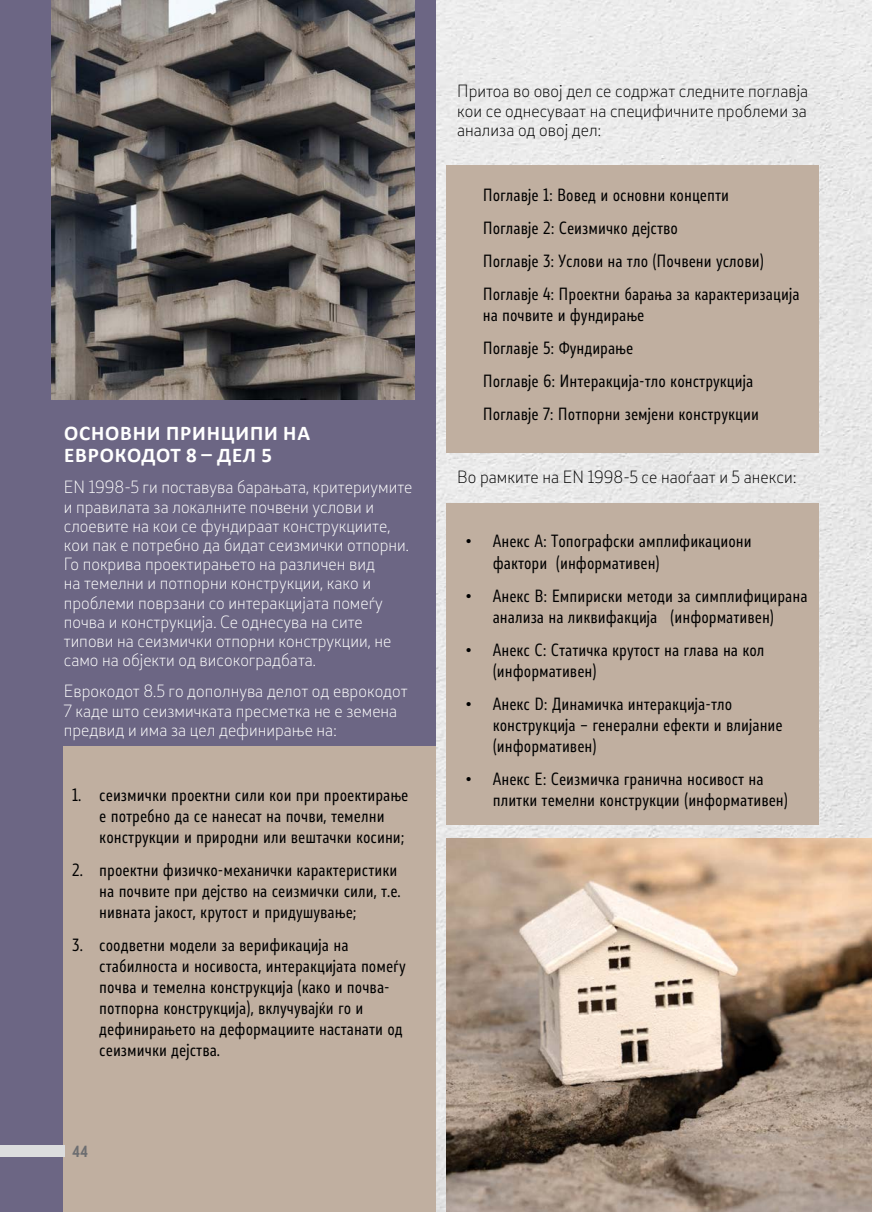
<style>
.page{position:relative;width:872px;height:1212px;background:#fff}
.page>*{position:absolute;margin:0;border:0;box-sizing:border-box;transform-origin:0 0}
.podnaslov{font:700 21px/22.6px "Calibri";letter-spacing:.04em;color:#fff}
.buletlist{font:16.5px/21px "Stobi Sans Cn";color:#000}
.telo{font:300 16.5px/19.2px "Stobi Sans";color:#fff}
.telo-2{font:300 16.5px/19.2px "Stobi Sans";color:#000;text-align:justify}
.t1{font:700 15px "Skola Sans Cn";color:#6d6e71}
.s1{font-family:"Arial"}
</style>
<div class="page">
<img style="left:436px;top:0;width:436px;height:1212px">
<div style="left:0;top:0;width:435px;height:1212px;background:#6c6684"></div>
<div style="left:64px;top:746px;width:372px;height:466px;background:#c0afa0"></div>
<div style="left:446px;top:166px;width:373px;height:287px;background:#c0afa0"></div>
<div style="left:446px;top:504px;width:373px;height:321px;background:#c0afa0"></div>
<img style="left:446px;top:839px;width:426px;height:373px">
<img style="left:51px;top:0;width:364px;height:400px">
<div style="left:0;top:1145px;width:64px;height:12px;background:#dcddde"></div>
<p class="podnaslov" style="left:64px;top:421px;width:247px">ОСНОВНИ ПРИНЦИПИ НА<br>ЕВРОКОДОТ 8 – ДЕЛ 5</p>
<p class="telo" style="left:64px;top:477px;width:350px">EN 1998-5 ги поставува барањата, критериумите и правилата за локалните почвени услови и слоевите на кои се фундираат конструкциите, кои пак е потребно да бидат сеизмички отпорни.<br>Го покрива проектирањето на различен вид<br>на темелни и потпорни конструкции, како и проблеми поврзани со интеракцијата помеѓу почва и конструкција. Се однесува на сите типови на сеизмички отпорни конструкции, не само на објекти од високоградбата.</p>
<p class="telo" style="left:64px;top:681px;width:345px">Еврокодот 8.5 го дополнува делот од еврокодот<br>7 каде што сеизмичката пресметка не е земена предвид и има за цел дефинирање на:</p>
<p class="buletlist" style="left:99px;top:783px;width:311px;text-indent:-27px">1. сеизмички проектни сили кои при проектирање е потребно да се нанесат на почви, темелни конструкции и природни или вештачки косини;</p>
<p class="buletlist" style="left:99px;top:858px;width:303px;text-indent:-27px">2. проектни физичко-механички карактеристики на почвите при дејство на сеизмички сили, т.е. нивната јакост, крутост и придушување;</p>
<p class="buletlist" style="left:99px;top:933px;width:308px;text-indent:-27px">3. соодветни модели за верификација на стабилноста и носивоста, интеракцијата помеѓу почва и темелна конструкција (како и почва&shy;потпорна конструкција), вклучувајќи го и дефинирањето на деформациите настанати од сеизмички дејства.</p>
<p class="t1" style="left:72px;top:1142px;width:17px">44</p>
<p class="telo-2" style="left:457px;top:81px;width:352px">Притоа во овој дел се содржат следните поглавја кои се однесуваат на специфичните проблеми за анализа од овој дел:</p>
<p class="buletlist" style="left:483px;top:184px;width:248px">Поглавје 1: Вовед и основни концепти</p>
<p class="buletlist" style="left:483px;top:217px;width:197px">Поглавје 2: Сеизмичко дејство</p>
<p class="buletlist" style="left:483px;top:250px;width:283px">Поглавје 3: Услови на тло (Почвени услови)</p>
<p class="buletlist" style="left:483px;top:283px;width:318px">Поглавје 4: Проектни барања за карактеризација на почвите и фундирање</p>
<p class="buletlist" style="left:483px;top:337px;width:152px">Поглавје 5: Фундирање</p>
<p class="buletlist" style="left:483px;top:370px;width:272px">Поглавје 6: Интеракција-тло конструкција</p>
<p class="buletlist" style="left:483px;top:403px;width:278px">Поглавје 7: Потпорни земјени конструкции</p>
<p class="telo-2" style="left:457px;top:466px;width:341px">Во рамките на EN 1998-5 се наоѓаат и 5 анекси:</p>
<p class="buletlist" style="left:493px;top:530px;width:260px;text-indent:-27px"><span class="s1">•</span> Анекс А: Топографски амплификациони фактори (информативен)</p>
<p class="buletlist" style="left:466px;top:584px;width:343px;text-align:center"><span class="s1">•</span> Анекс B: Емпириски методи за симплифицирана анализа на ликвифакција (информативен)</p>
<p class="buletlist" style="left:493px;top:638px;width:273px;text-indent:-27px"><span class="s1">•</span> Анекс C: Статичка крутост на глава на кол (информативен)</p>
<p class="buletlist" style="left:493px;top:692px;width:291px;text-indent:-27px"><span class="s1">•</span> Анекс D: Динамичка интеракција-тло конструкција – генерални ефекти и влијание (информативен)</p>
<p class="buletlist" style="left:493px;top:767px;width:297px;text-indent:-27px"><span class="s1">•</span> Анекс Е: Сеизмичка гранична носивост на плитки темелни конструкции (информативен)</p>
</div>
